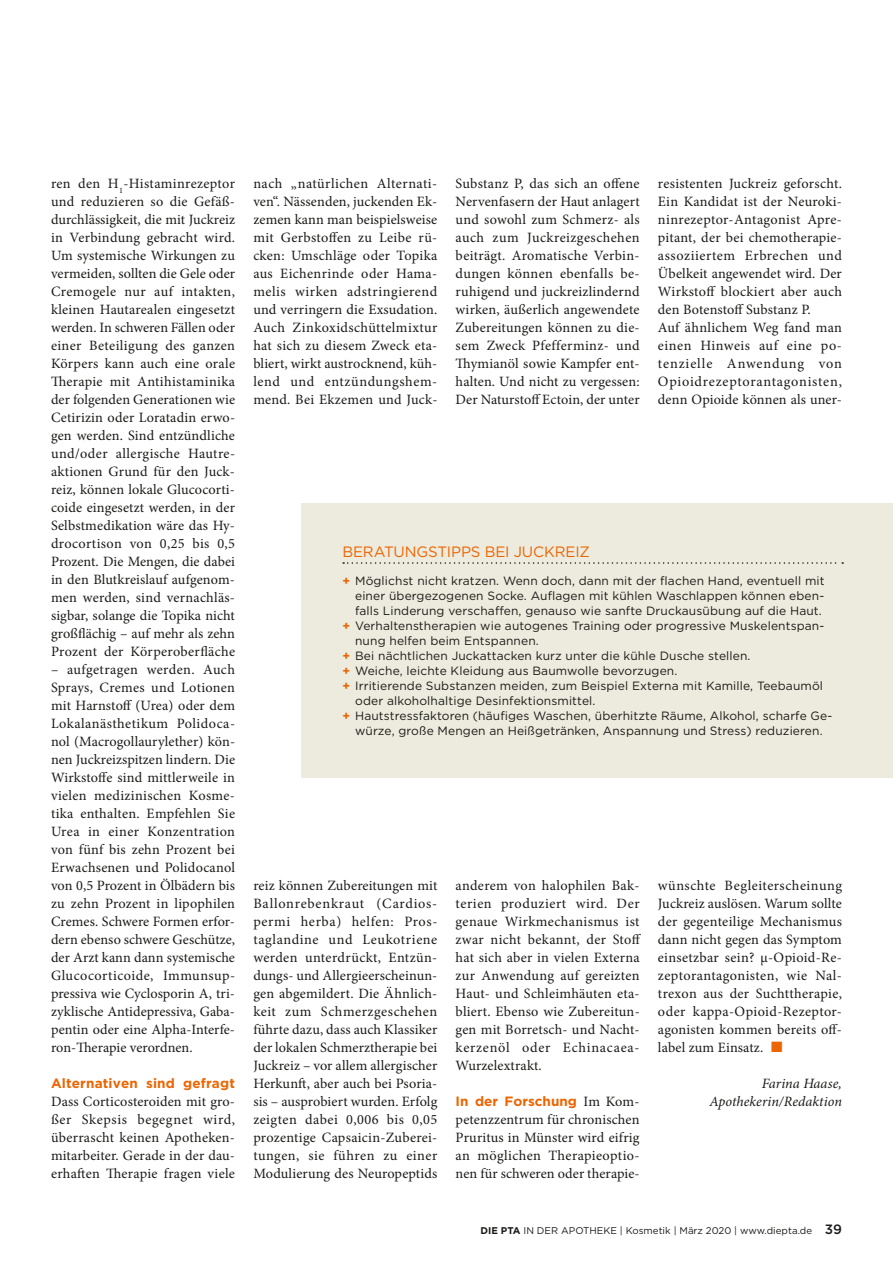
<style>
.page{position:relative;width:893px;height:1263px;background:#fff}
.page>*{position:absolute;margin:0;border:0;box-sizing:border-box;transform-origin:0 0}
.t1{font:15px "Gotham";letter-spacing:-.01em;color:#ec6502}
.t2{font:14.25px/18px "Minion Pro";letter-spacing:.015em;color:#1a1a18;text-align:justify}
.t3{font:italic 14.25px/18px "Minion Pro";letter-spacing:.005em;color:#1a1a18;text-align:right}
.t4{font:700 13.5px "Gotham";letter-spacing:.01em;color:#ec6502}
.t5{font:12px "Gotham";letter-spacing:.01em;color:#1a1a18}
.t6{font:9.75px "Gotham";color:#1a1a18}
.s1{font-weight:700;color:#ec6502}
.s2{font-family:"Minion Pro";font-weight:400;font-size:14.25px;color:#1a1a18}
.s3{color:#ec6502}
.s4{font-weight:700}
.s5{font-weight:500;font-size:13.5px}
</style>
<div class="page">
<div style="left:302px;top:503px;width:591px;height:274px;background:#edebdd"></div>
<svg style="left:343px;top:562px;width:500px;height:2px"></svg>
<p class="t2" style="left:51px;top:175px;width:186px">ren den H<sub>1</sub>-Histaminrezeptor und reduzieren so die Gefäß&shy;durchlässigkeit, die mit Juckreiz in Verbindung gebracht wird.<br>Um systemische Wirkungen zu vermeiden, sollten die Gele oder Cremogele nur auf intakten, kleinen Hautarealen eingesetzt werden. In schweren Fällen oder einer Beteiligung des ganzen Körpers kann auch eine orale Therapie mit Antihistaminika der folgenden Generationen wie Cetirizin oder Loratadin erwo&shy;gen werden. Sind entzündliche und/oder allergische Hautre&shy;aktionen Grund für den Juck&shy;reiz, können lokale Glucocorti&shy;coide eingesetzt werden, in der Selbstmedikation wäre das Hy&shy;drocortison von 0,25 bis 0,5<br>Prozent. Die Mengen, die dabei in den Blutkreislauf aufgenom&shy;men werden, sind vernachläs&shy;sigbar, solange die Topika nicht großflächig – auf mehr als zehn Prozent der Körperoberfläche</p>
<p class="t2" style="left:51px;top:661px;width:186px">– aufgetragen werden. Auch Sprays, Cremes und Lotionen mit Harnstoff (Urea) oder dem Lokalanästhetikum Polidoca&shy;nol (Macrogollaurylether) kön&shy;nen Juckreizspitzen lindern. Die Wirkstoffe sind mittlerweile in vielen medizinischen Kosme&shy;tika enthalten. Empfehlen Sie Urea in einer Konzentration von fünf bis zehn Prozent bei Erwachsenen und Polidocanol von 0,5 Prozent in Ölbädern bis zu zehn Prozent in lipophilen Cremes. Schwere Formen erfor&shy;dern ebenso schwere Geschütze, der Arzt kann dann systemische Glucocorticoide, Immunsup&shy;pressiva wie Cyclosporin A, tri&shy;zyklische Antidepressiva, Gaba&shy;pentin oder eine Alpha-Interfe&shy;ron-Therapie verordnen.</p>
<p class="t4" style="left:51px;top:1074px;width:185px">Alternativen sind gefragt</p>
<p class="t2" style="left:51px;top:1093px;width:186px">Dass Corticosteroiden mit gro&shy;ßer Skepsis begegnet wird, überrascht keinen Apotheken&shy;mitarbeiter. Gerade in der dau&shy;erhaften Therapie fragen viele</p>
<p class="t2" style="left:253px;top:175px;width:186px;text-align:left">nach „natürlichen Alternati&shy;ven“. Nässenden, juckenden Ek&shy;zemen kann man beispielsweise mit Gerbstoffen zu Leibe rü&shy;cken: Umschläge oder Topika aus Eichenrinde oder Hama&shy;melis wirken adstringierend und verringern die Exsudation.<br>Auch Zinkoxidschüttelmixtur hat sich zu diesem Zweck eta&shy;bliert, wirkt austrocknend, küh&shy;lend und entzündungshem&shy;mend. Bei Ekzemen und Juck-</p>
<p class="t2" style="left:456px;top:175px;width:186px">Substanz P, das sich an offene Nervenfasern der Haut anlagert und sowohl zum Schmerz- als auch zum Juckreizgeschehen beiträgt. Aromatische Verbin&shy;dungen können ebenfalls be&shy;ruhigend und juckreizlindernd wirken, äußerlich angewendete Zubereitungen können zu die&shy;sem Zweck Pfefferminz- und Thymianöl sowie Kampfer ent&shy;halten. Und nicht zu vergessen:<br>Der Naturstoff Ectoin, der unter</p>
<p class="t2" style="left:658px;top:175px;width:186px;text-align:left">resistenten Juckreiz geforscht.<br>Ein Kandidat ist der Neuroki&shy;ninrezeptor-Antagonist Apre&shy;pitant, der bei chemotherapie&shy;assoziiertem Erbrechen und<br>Übelkeit angewendet wird. Der<br>Wirkstoff blockiert aber auch den Botenstoff Substanz P.<br>Auf ähnlichem Weg fand man einen Hinweis auf eine po&shy;tenzielle Anwendung von<br>Opioidrezeptorantagonisten, denn Opioide können als uner-</p>
<p class="t1" style="left:342px;top:542px;width:249px">BERATUNGSTIPPS BEI JUCKREIZ</p>
<p class="t5" style="left:342px;top:573px;width:484px"><span class="s1">+</span> Möglichst nicht kratzen. Wenn doch, dann mit der flachen Hand, eventuell mit</p>
<p class="t5" style="left:355px;top:588px;width:471px">einer übergezogenen Socke. Auflagen mit kühlen Waschlappen können eben-</p>
<p class="t5" style="left:355px;top:603px;width:468px">falls Linderung verschaffen, genauso wie sanfte Druckausübung auf die Haut.</p>
<p class="t5" style="left:342px;top:618px;width:483px"><span class="s1">+</span> Verhaltenstherapien wie autogenes Training oder progressive Muskelentspan-</p>
<p class="t5" style="left:355px;top:633px;width:185px">nung helfen beim Entspannen.</p>
<p class="t5" style="left:342px;top:648px;width:410px"><span class="s1">+</span> Bei nächtlichen Juckattacken kurz unter die kühle Dusche stellen.</p>
<p class="t5" style="left:342px;top:663px;width:336px"><span class="s1">+</span> Weiche, leichte Kleidung aus Baumwolle bevorzugen.</p>
<p class="t5" style="left:342px;top:678px;width:482px"><span class="s1">+</span> Irritierende Substanzen meiden, zum Beispiel Externa mit Kamille, Teebaumöl</p>
<p class="t5" style="left:355px;top:693px;width:242px">oder alkoholhaltige Desinfektionsmittel.</p>
<p class="t5" style="left:342px;top:708px;width:491px"><span class="s1">+</span> Hautstressfaktoren (häufiges Waschen, überhitzte Räume, Alkohol, scharfe Ge-</p>
<p class="t5" style="left:355px;top:723px;width:469px">würze, große Mengen an Heißgetränken, Anspannung und Stress) reduzieren.</p>
<p class="t2" style="left:253px;top:877px;width:186px">reiz können Zubereitungen mit Ballonrebenkraut (Cardios&shy;permi herba) helfen: Pros&shy;taglandine und Leukotriene werden unterdrückt, Entzün&shy;dungs- und Allergieerscheinun&shy;gen abgemildert. Die Ähnlich&shy;keit zum Schmerzgeschehen führte dazu, dass auch Klassiker der lokalen Schmerztherapie bei Juckreiz – vor allem allergischer Herkunft, aber auch bei Psoria&shy;sis – ausprobiert wurden. Erfolg zeigten dabei 0,006 bis 0,05 prozentige Capsaicin-Zuberei&shy;tungen, sie führen zu einer Modulierung des Neuropeptids</p>
<p class="t2" style="left:456px;top:876px;width:187px;text-align:left">anderem von halophilen Bak&shy;terien produziert wird. Der genaue Wirkmechanismus ist zwar nicht bekannt, der Stoff hat sich aber in vielen Externa zur Anwendung auf gereizten<br>Haut- und Schleimhäuten eta&shy;bliert. Ebenso wie Zubereitun&shy;gen mit Borretsch- und Nacht&shy;kerzenöl oder Echinacaea-<br>Wurzelextrakt.</p>
<p class="t4" style="left:456px;top:1092px;width:184px">In der Forschung <span class="s2">Im Kom-</span></p>
<p class="t2" style="left:456px;top:1111px;width:186px">petenzzentrum für chronischen Pruritus in Münster wird eifrig an möglichen Therapieoptio&shy;nen für schweren oder therapie-</p>
<p class="t2" style="left:658px;top:877px;width:186px">wünschte Begleiterscheinung Juckreiz auslösen. Warum sollte der gegenteilige Mechanismus dann nicht gegen das Symptom einsetzbar sein? µ-Opioid-Re&shy;zeptorantagonisten, wie Nal&shy;trexon aus der Suchttherapie, oder kappa-Opioid-Rezeptor&shy;agonisten kommen bereits off&shy;label zum Einsatz. <span class="s3">■</span></p>
<p class="t3" style="left:709px;top:1075px;width:134px">Farina Haase,<br>Apothekerin/Redaktion</p>
<p class="t6" style="left:481px;top:1224px;width:363px"><span class="s4">DIE PTA</span> IN DER APOTHEKE | Kosmetik | März 2020 | www.diepta.de <span class="s5">39</span></p>
</div>
